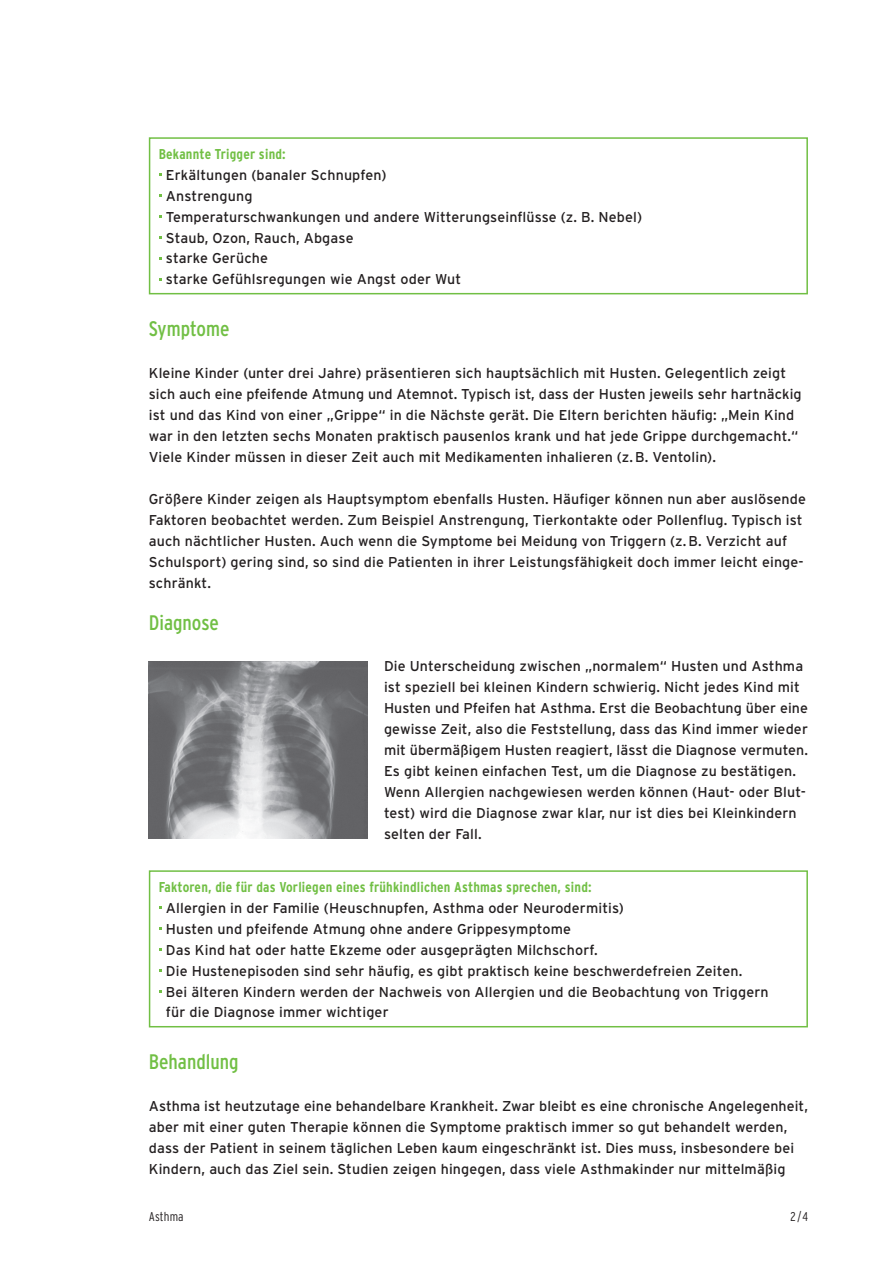
<style>
.page{position:relative;width:893px;height:1263px;background:#fff}
.page>*{position:absolute;margin:0;border:0;box-sizing:border-box;transform-origin:0 0}
.t1{font:condensed 21px "Interstate";color:#71bf44}
.t2{font:14.25px/21px "Interstate";letter-spacing:.01em;color:#231f20}
.t3{font:700 condensed 14.25px "Interstate";letter-spacing:.015em;color:#71bf44}
.t4{font:300 condensed 12.75px "Interstate";letter-spacing:.01em;color:#231f20}
</style>
<div class="page">
<div style="left:149px;top:137px;width:659px;height:157px;border:2px solid #71bf44"></div>
<div style="left:149px;top:870px;width:659px;height:157px;border:2px solid #71bf44"></div>
<img style="left:149px;top:662px;width:218px;height:177px">
<p class="t3" style="left:159px;top:146px;width:128px">Bekannte Trigger sind:</p>
<p class="t2" style="left:166px;top:164px;width:478px">Erkältungen (banaler Schnupfen)<br>Anstrengung<br>Temperaturschwankungen und andere Witterungseinflüsse (z. B. Nebel)<br>Staub, Ozon, Rauch, Abgase<br>starke Gerüche<br>starke Gefühlsregungen wie Angst oder Wut</p>
<h1 class="t1" style="left:149px;top:317px;width:82px">Symptome</h1>
<p class="t2" style="left:149px;top:363px;width:654px">Kleine Kinder (unter drei Jahre) präsentieren sich hauptsächlich mit Husten. Gelegentlich zeigt sich auch eine pfeifende Atmung und Atemnot. Typisch ist, dass der Husten jeweils sehr hartnäckig ist und das Kind von einer „Grippe“ in die Nächste gerät. Die Eltern berichten häufig: „Mein Kind war in den letzten sechs Monaten praktisch pausenlos krank und hat jede Grippe durchgemacht.“ Viele Kinder müssen in dieser Zeit auch mit Medikamenten inhalieren (z.B. Ventolin).</p>
<p class="t2" style="left:149px;top:488px;width:659px">Größere Kinder zeigen als Hauptsymptom ebenfalls Husten. Häufiger können nun aber auslösende Faktoren beobachtet werden. Zum Beispiel Anstrengung, Tierkontakte oder Pollenflug. Typisch ist auch nächtlicher Husten. Auch wenn die Symptome bei Meidung von Triggern (z.B. Verzicht auf Schulsport) gering sind, so sind die Patienten in ihrer Leistungsfähigkeit doch immer leicht einge&shy;schränkt.</p>
<h1 class="t1" style="left:149px;top:610px;width:72px">Diagnose</h1>
<p class="t2" style="left:384px;top:656px;width:425px">Die Unterscheidung zwischen „normalem“ Husten und Asthma ist speziell bei kleinen Kindern schwierig. Nicht jedes Kind mit Husten und Pfeifen hat Asthma. Erst die Beobachtung über eine gewisse Zeit, also die Feststellung, dass das Kind immer wieder mit übermäßigem Husten reagiert, lässt die Diagnose vermuten.<br>Es gibt keinen einfachen Test, um die Diagnose zu bestätigen.<br>Wenn Allergien nachgewiesen werden können (Haut- oder Blut&shy;test) wird die Diagnose zwar klar, nur ist dies bei Kleinkindern selten der Fall.</p>
<p class="t3" style="left:159px;top:879px;width:434px">Faktoren, die für das Vorliegen eines frühkindlichen Asthmas sprechen, sind:</p>
<p class="t2" style="left:166px;top:897px;width:604px">Allergien in der Familie (Heuschnupfen, Asthma oder Neurodermitis)<br>Husten und pfeifende Atmung ohne andere Grippesymptome<br>Das Kind hat oder hatte Ekzeme oder ausgeprägten Milchschorf.<br>Die Hustenepisoden sind sehr häufig, es gibt praktisch keine beschwerdefreien Zeiten.<br>Bei älteren Kindern werden der Nachweis von Allergien und die Beobachtung von Triggern für die Diagnose immer wichtiger</p>
<h1 class="t1" style="left:149px;top:1050px;width:91px">Behandlung</h1>
<p class="t2" style="left:149px;top:1095px;width:661px">Asthma ist heutzutage eine behandelbare Krankheit. Zwar bleibt es eine chronische Angelegenheit, aber mit einer guten Therapie können die Symptome praktisch immer so gut behandelt werden, dass der Patient in seinem täglichen Leben kaum eingeschränkt ist. Dies muss, insbesondere bei Kindern, auch das Ziel sein. Studien zeigen hingegen, dass viele Asthmakinder nur mittelmäßig</p>
<p class="t4" style="left:149px;top:1209px;width:36px">Asthma</p>
<p class="t4" style="left:790px;top:1209px;width:19px">2/4</p>
</div>
